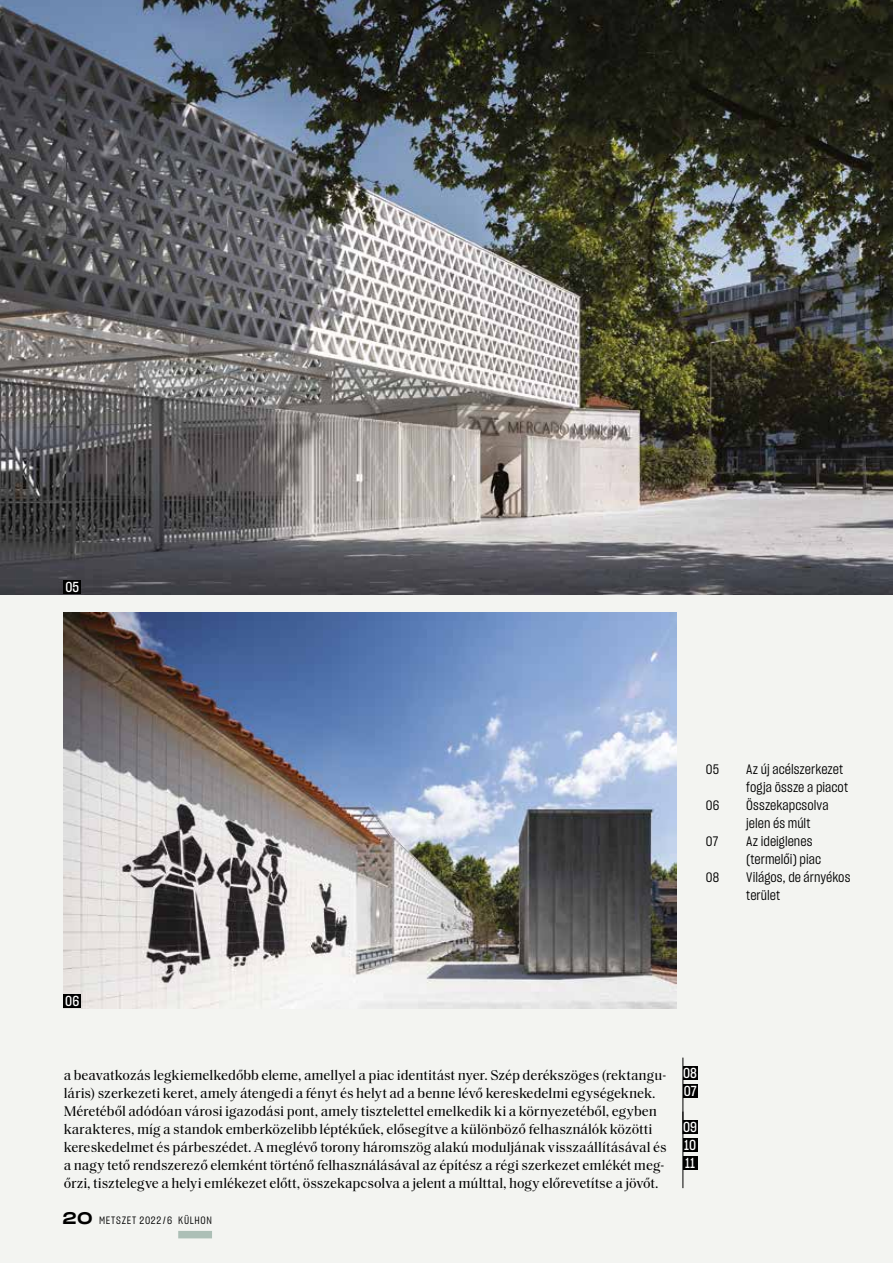
<style>
.page{position:relative;width:893px;height:1263px;background:#f3f4f1}
.page>*{position:absolute;margin:0;border:0;box-sizing:border-box;transform-origin:0 0}
.t1{font:14.25px/18px "Saol Text";letter-spacing:-.005em;color:#000}
.t2{font:14.25px/18px "Sharp Grotesk Medium 15";color:#fff}
.t3{font:13.5px/18px "Sharp Grotesk Book 15";color:#000}
.t4{font:10.5px "Sharp Grotesk Book 15";letter-spacing:.065em;color:#000}
.s1{font-family:"Sharp Grotesk Medium 25";font-size:16.5px}
</style>
<div class="page">
<img style="left:0;top:0;width:893px;height:594px">
<img style="left:64px;top:612px;width:612px;height:396px">
<div style="left:64px;top:580px;width:17px;height:14px;background:#000"></div>
<div style="left:64px;top:994px;width:17px;height:14px;background:#000"></div>
<hr style="left:682px;top:1057px;width:1px;height:77px;background:#000">
<div style="left:683px;top:1066px;width:14px;height:14px;background:#000"></div>
<div style="left:683px;top:1084px;width:14px;height:14px;background:#000"></div>
<hr style="left:682px;top:1111px;width:1px;height:77px;background:#000">
<div style="left:683px;top:1120px;width:14px;height:14px;background:#000"></div>
<div style="left:683px;top:1138px;width:14px;height:14px;background:#000"></div>
<div style="left:683px;top:1156px;width:14px;height:14px;background:#000"></div>
<div style="left:178px;top:1231px;width:34px;height:7px;background:#acbfb6"></div>
<p class="t2" style="left:65px;top:578px;width:15px">05</p>
<p class="t3" style="left:706px;top:760px;width:15px">05</p>
<p class="t3" style="left:746px;top:760px;width:103px">Az új acélszerkezet fogja össze a piacot</p>
<p class="t3" style="left:706px;top:796px;width:15px">06</p>
<p class="t3" style="left:746px;top:796px;width:84px">Összekapcsolva jelen és múlt</p>
<p class="t3" style="left:706px;top:832px;width:14px">07</p>
<p class="t3" style="left:746px;top:832px;width:76px">Az ideiglenes (termelői) piac</p>
<p class="t3" style="left:706px;top:868px;width:15px">08</p>
<p class="t3" style="left:746px;top:868px;width:106px">Világos, de árnyékos terület</p>
<p class="t2" style="left:65px;top:992px;width:15px">06</p>
<p class="t1" style="left:64px;top:1065px;width:604px">a beavatkozás legkiemelkedőbb eleme, amellyel a piac identitást nyer. Szép derékszöges (rektangu&shy;láris) szerkezeti keret, amely átengedi a fényt és helyt ad a benne lévő kereskedelmi egységeknek.<br>Méretéből adódóan városi igazodási pont, amely tisztelettel emelkedik ki a környezetéből, egyben karakteres, míg a standok emberközelibb léptékűek, elősegítve a különböző felhasználók közötti kereskedelmet és párbeszédet. A meglévő torony háromszög alakú moduljának visszaállításával és a nagy tető rendszerező elemként történő felhasználásával az építész a régi szerkezet emlékét meg&shy;őrzi, tisztelegve a helyi emlékezet előtt, összekapcsolva a jelent a múlttal, hogy előrevetítse a jövőt.</p>
<p class="t4" style="left:62px;top:1213px;width:151px"><span class="s1">20</span> METSZET 2022/6 KÜLHON</p>
<p class="t2" style="left:683px;top:1064px;width:15px">08<br>07</p>
<p class="t2" style="left:683px;top:1118px;width:15px;text-align:justify">09<br>10<br>11</p>
</div>
